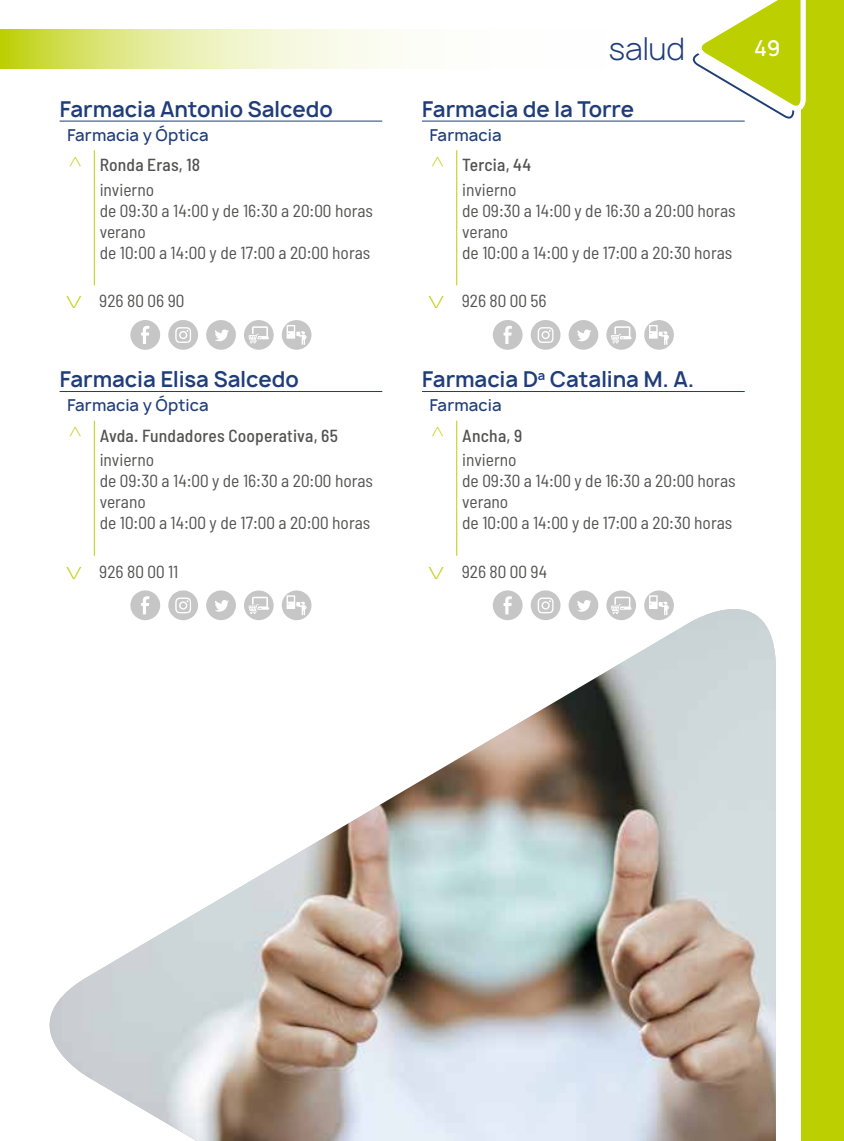
<style>
.page{position:relative;width:844px;height:1141px;background:#fff}
.page>*{position:absolute;margin:0;border:0;box-sizing:border-box;transform-origin:0 0}
.t1{font:300 29.75px "Manrope";color:#1f3d78}
.t2{font:600 21px "Manrope";letter-spacing:-.005em;color:#1f3d78}
.t3{font:500 21px "Manrope";color:#fff}
.t4{font:semi-condensed 17.5px/21px "Barlow";color:#525251}
.t5{font:500 semi-condensed 17.5px "Barlow";letter-spacing:.01em;color:#525251}
.t6{font:500 15.75px "Manrope";letter-spacing:.005em;color:#1f3d78}
.s1{color:#bccf00}
</style>
<div class="page">
<div style="left:801px;top:0;width:42px;height:1141px;background:#bccf00"></div>
<svg style="left:686px;top:0;width:120px;height:122px"></svg>
<svg style="left:0;top:29px;width:806px;height:39px"></svg>
<img style="left:49px;top:609px;width:726px;height:532px">
<hr style="left:60px;top:391px;width:322px;height:1px;background:#1f3d78">
<svg style="left:94px;top:421px;width:1px;height:29px"></svg>
<hr style="left:94px;top:450px;width:1px;height:106px;background:#bccf00">
<svg style="left:130px;top:590px;width:30px;height:30px"></svg>
<svg style="left:168px;top:590px;width:30px;height:30px"></svg>
<svg style="left:206px;top:590px;width:30px;height:30px"></svg>
<svg style="left:244px;top:590px;width:29px;height:30px"></svg>
<svg style="left:282px;top:590px;width:29px;height:30px"></svg>
<hr style="left:60px;top:121px;width:322px;height:1px;background:#1f3d78">
<hr style="left:94px;top:150px;width:1px;height:30px;background:#bccf00">
<hr style="left:94px;top:180px;width:1px;height:105px;background:#bccf00">
<svg style="left:130px;top:320px;width:30px;height:30px"></svg>
<svg style="left:168px;top:320px;width:30px;height:30px"></svg>
<svg style="left:206px;top:320px;width:30px;height:30px"></svg>
<svg style="left:244px;top:320px;width:29px;height:30px"></svg>
<svg style="left:282px;top:320px;width:29px;height:30px"></svg>
<hr style="left:422px;top:121px;width:322px;height:1px;background:#1f3d78">
<hr style="left:456px;top:150px;width:1px;height:30px;background:#bccf00">
<hr style="left:456px;top:180px;width:1px;height:105px;background:#bccf00">
<svg style="left:492px;top:320px;width:30px;height:30px"></svg>
<svg style="left:530px;top:320px;width:30px;height:30px"></svg>
<svg style="left:568px;top:320px;width:30px;height:30px"></svg>
<svg style="left:606px;top:320px;width:30px;height:30px"></svg>
<svg style="left:644px;top:320px;width:29px;height:30px"></svg>
<hr style="left:422px;top:391px;width:322px;height:1px;background:#1f3d78">
<svg style="left:456px;top:421px;width:1px;height:29px"></svg>
<hr style="left:456px;top:450px;width:1px;height:106px;background:#bccf00">
<svg style="left:492px;top:590px;width:30px;height:30px"></svg>
<svg style="left:530px;top:590px;width:30px;height:30px"></svg>
<svg style="left:568px;top:590px;width:30px;height:30px"></svg>
<svg style="left:606px;top:590px;width:30px;height:30px"></svg>
<svg style="left:644px;top:590px;width:29px;height:30px"></svg>
<p class="t2" style="left:60px;top:95px;width:275px">Farmacia Antonio Salcedo</p>
<p class="t6" style="left:67px;top:125px;width:143px">Farmacia y Óptica</p>
<p class="t5" style="left:100px;top:154px;width:102px">Ronda Eras, 18</p>
<p class="t4" style="left:100px;top:178px;width:275px">invierno<br>de 09:30 a 14:00 y de 16:30 a 20:00 horas verano<br>de 10:00 a 14:00 y de 17:00 a 20:00 horas</p>
<p class="t4" style="left:66px;top:290px;width:120px"><span class="s1">❖</span> 926 80 06 90</p>
<p class="t2" style="left:60px;top:365px;width:241px">Farmacia Elisa Salcedo</p>
<p class="t6" style="left:67px;top:395px;width:143px">Farmacia y Óptica</p>
<p class="t5" style="left:100px;top:424px;width:240px">Avda. Fundadores Cooperativa, 65</p>
<p class="t4" style="left:100px;top:449px;width:275px">invierno<br>de 09:30 a 14:00 y de 16:30 a 20:00 horas verano<br>de 10:00 a 14:00 y de 17:00 a 20:00 horas</p>
<p class="t4" style="left:66px;top:560px;width:114px"><span class="s1">❖</span> 926 80 00 11</p>
<h1 class="t1" style="left:608px;top:31px;width:78px">salud</h1>
<p class="t2" style="left:422px;top:95px;width:214px">Farmacia de la Torre</p>
<p class="t6" style="left:429px;top:125px;width:74px">Farmacia</p>
<p class="t5" style="left:462px;top:154px;width:71px">Tercia, 44</p>
<p class="t4" style="left:462px;top:178px;width:275px">invierno<br>de 09:30 a 14:00 y de 16:30 a 20:00 horas verano<br>de 10:00 a 14:00 y de 17:00 a 20:30 horas</p>
<p class="t4" style="left:428px;top:290px;width:120px"><span class="s1">❖</span> 926 80 00 56</p>
<p class="t3" style="left:753px;top:35px;width:27px">49</p>
<p class="t2" style="left:422px;top:365px;width:274px">Farmacia D<sup>a</sup> Catalina M. A.</p>
<p class="t6" style="left:429px;top:395px;width:74px">Farmacia</p>
<p class="t5" style="left:462px;top:424px;width:62px">Ancha, 9</p>
<p class="t4" style="left:462px;top:449px;width:275px">invierno<br>de 09:30 a 14:00 y de 16:30 a 20:00 horas verano<br>de 10:00 a 14:00 y de 17:00 a 20:30 horas</p>
<p class="t4" style="left:428px;top:560px;width:120px"><span class="s1">❖</span> 926 80 00 94</p>
</div>
